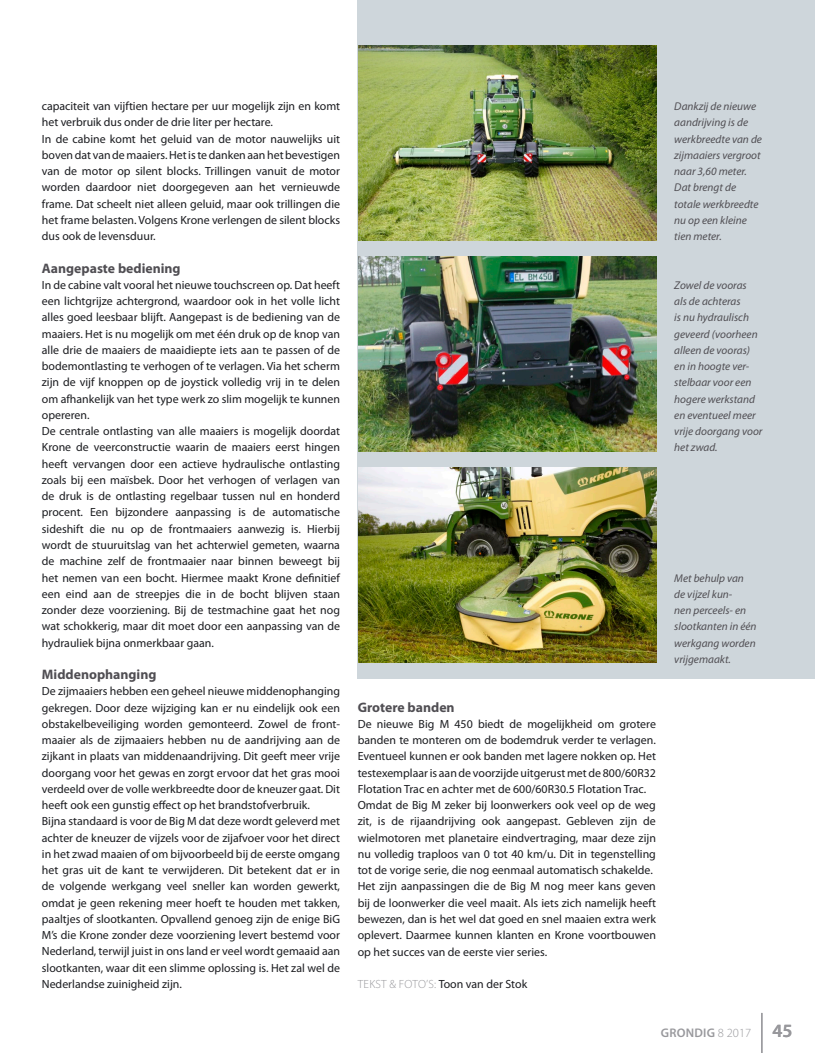
<style>
.page{position:relative;width:815px;height:1053px;background:#fff}
.page>*{position:absolute;margin:0;border:0;box-sizing:border-box;transform-origin:0 0}
.t1{font:600 18.75px "Myriad Pro";color:#98989c}
.t2{font:700 13.75px "Myriad Pro";color:#504e53}
.t3{font:600 12.5px "Myriad Pro";letter-spacing:.02em;color:#98989c}
.t4{font:11.88px/16.2px "Myriad Pro";color:#1b1c20}
.t5{font:italic 11.25px/16.2px "Myriad Pro";color:#504e53}
.s1{font-weight:300;color:#98989c}
.s2{font-weight:300}
</style>
<div class="page">
<div style="left:358px;top:0;width:457px;height:679px;background:#ced6db"></div>
<hr style="left:761px;top:1012px;width:1px;height:40px;background:#98989c">
<img style="left:358px;top:45px;width:299px;height:195px">
<img style="left:358px;top:256px;width:299px;height:195px">
<img style="left:358px;top:468px;width:299px;height:194px">
<p class="t4" style="left:42px;top:98px;width:300px">capaciteit van vijftien hectare per uur mogelijk zijn en komt het verbruik dus onder de drie liter per hectare.<br>In de cabine komt het geluid van de motor nauwelijks uit boven dat van de maaiers. Het is te danken aan het bevestigen van de motor op silent blocks. Trillingen vanuit de motor worden daardoor niet doorgegeven aan het vernieuwde frame. Dat scheelt niet alleen geluid, maar ook trillingen die het frame belasten. Volgens Krone verlengen de silent blocks dus ook de levensduur.</p>
<p class="t2" style="left:42px;top:259px;width:140px">Aangepaste bediening</p>
<p class="t4" style="left:42px;top:276px;width:300px">In de cabine valt vooral het nieuwe touchscreen op. Dat heeft een lichtgrijze achtergrond, waardoor ook in het volle licht alles goed leesbaar blijft. Aangepast is de bediening van de maaiers. Het is nu mogelijk om met één druk op de knop van alle drie de maaiers de maaidiepte iets aan te passen of de bodemontlasting te verhogen of te verlagen. Via het scherm zijn de vijf knoppen op de joystick volledig vrij in te delen om afhankelijk van het type werk zo slim mogelijk te kunnen opereren.<br>De centrale ontlasting van alle maaiers is mogelijk doordat Krone de veerconstructie waarin de maaiers eerst hingen heeft vervangen door een actieve hydraulische ontlasting zoals bij een maïsbek. Door het verhogen of verlagen van de druk is de ontlasting regelbaar tussen nul en honderd procent. Een bijzondere aanpassing is de automatische sideshift die nu op de frontmaaiers aanwezig is. Hierbij wordt de stuuruitslag van het achterwiel gemeten, waarna de machine zelf de frontmaaier naar binnen beweegt bij het nemen van een bocht. Hiermee maakt Krone definitief een eind aan de streepjes die in de bocht blijven staan zonder deze voorziening. Bij de testmachine gaat het nog wat schokkerig, maar dit moet door een aanpassing van de hydrauliek bijna onmerkbaar gaan.</p>
<p class="t2" style="left:42px;top:665px;width:116px">Middenophanging</p>
<p class="t4" style="left:42px;top:683px;width:300px">De zijmaaiers hebben een geheel nieuwe middenophanging gekregen. Door deze wijziging kan er nu eindelijk ook een obstakelbeveiliging worden gemonteerd. Zowel de front&shy;maaier als de zijmaaiers hebben nu de aandrijving aan de zijkant in plaats van middenaandrijving. Dit geeft meer vrije doorgang voor het gewas en zorgt ervoor dat het gras mooi verdeeld over de volle werkbreedte door de kneuzer gaat. Dit heeft ook een gunstig effect op het brandstofverbruik.<br>Bijna standaard is voor de Big M dat deze wordt geleverd met achter de kneuzer de vijzels voor de zijafvoer voor het direct in het zwad maaien of om bijvoorbeeld bij de eerste omgang het gras uit de kant te verwijderen. Dit betekent dat er in de volgende werkgang veel sneller kan worden gewerkt, omdat je geen rekening meer hoeft te houden met takken, paaltjes of slootkanten. Opvallend genoeg zijn de enige BiG M’s die Krone zonder deze voorziening levert bestemd voor Nederland, terwijl juist in ons land er veel wordt gemaaid aan slootkanten, waar dit een slimme oplossing is. Het zal wel de Nederlandse zuinigheid zijn.</p>
<p class="t5" style="left:674px;top:98px;width:89px">Dankzij de nieuwe aandrijving is de werkbreedte van de zijmaaiers vergroot naar 3,60 meter.<br>Dat brengt de totale werkbreedte nu op een kleine tien meter.</p>
<p class="t5" style="left:674px;top:277px;width:90px">Zowel de vooras<br>als de achteras<br>is nu hydraulisch geveerd (voorheen alleen de vooras) en in hoogte ver&shy;stelbaar voor een hogere werkstand en eventueel meer vrije doorgang voor het zwad.</p>
<p class="t2" style="left:358px;top:698px;width:98px">Grotere banden</p>
<p class="t4" style="left:358px;top:715px;width:300px">De nieuwe Big M 450 biedt de mogelijkheid om grotere banden te monteren om de bodemdruk verder te verlagen.<br>Eventueel kunnen er ook banden met lagere nokken op. Het testexemplaar is aan de voorzijde uitgerust met de 800/60R32<br>Flotation Trac en achter met de 600/60R30.5 Flotation Trac.<br>Omdat de Big M zeker bij loonwerkers ook veel op de weg zit, is de rijaandrijving ook aangepast. Gebleven zijn de wielmotoren met planetaire eindvertraging, maar deze zijn nu volledig traploos van 0 tot 40 km/u. Dit in tegenstelling tot de vorige serie, die nog eenmaal automatisch schakelde.<br>Het zijn aanpassingen die de Big M nog meer kans geven bij de loonwerker die veel maait. Als iets zich namelijk heeft bewezen, dan is het wel dat goed en snel maaien extra werk oplevert. Daarmee kunnen klanten en Krone voortbouwen op het succes van de eerste vier series.</p>
<p class="t4" style="left:358px;top:975px;width:171px"><span class="s1">TEKST &amp; FOTO’S:</span> Toon van der Stok</p>
<p class="t5" style="left:674px;top:569px;width:84px">Met behulp van de vijzel kun-<br>nen perceels- en slootkanten in één werkgang worden vrijgemaakt.</p>
<p class="t3" style="left:661px;top:1024px;width:92px">GRONDIG <span class="s2">8 2017</span></p>
<h1 class="t1" style="left:772px;top:1018px;width:22px">45</h1>
</div>
